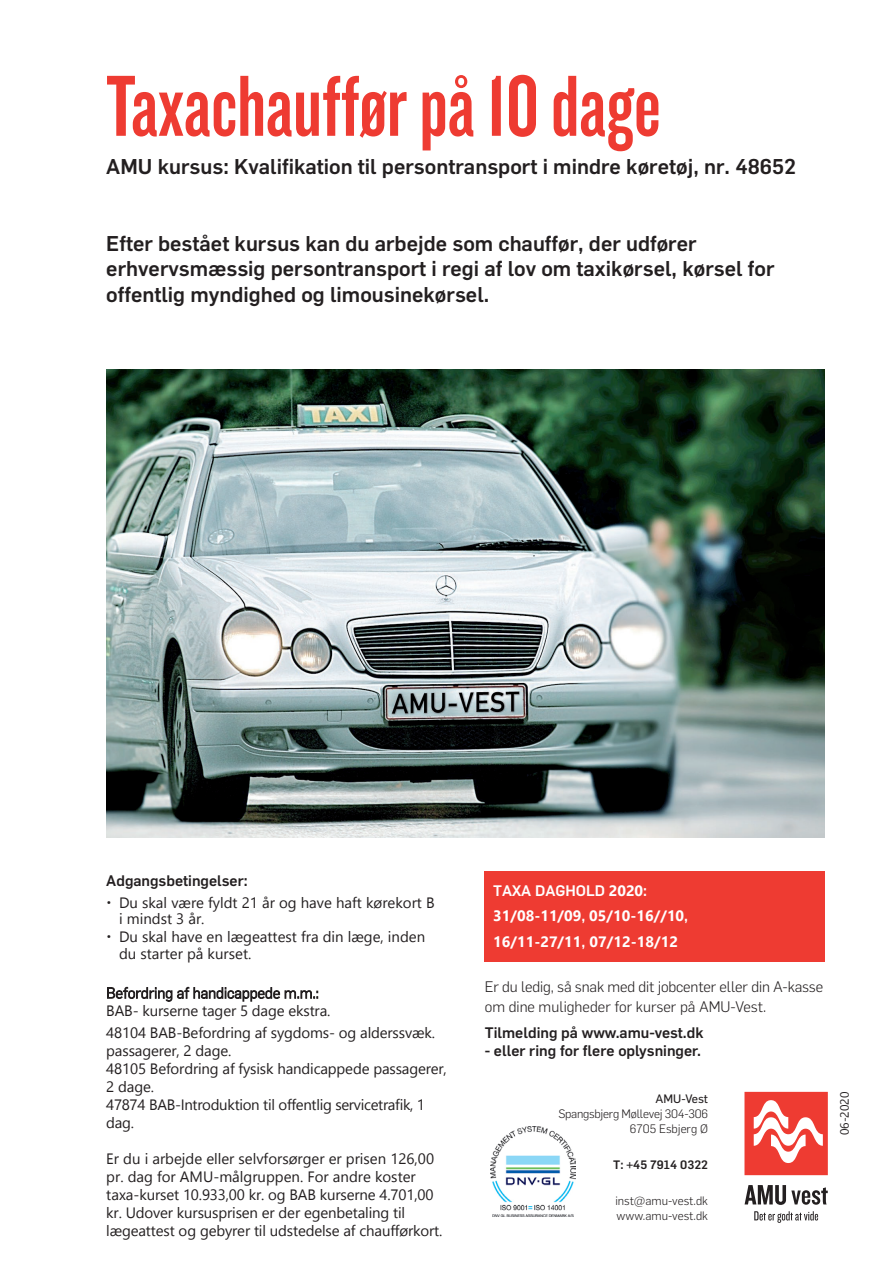
<style>
.page{position:relative;width:893px;height:1263px;background:#fff}
.page>*{position:absolute;margin:0;border:0;box-sizing:border-box;transform-origin:0 0}
.t1{font:90px "Knockout 48 Featherweight";color:#ee3b32}
.t2{font:500 21px/25.5px "Flama";color:#231f20}
.t3{font:15px/18px "Leelawadee UI";letter-spacing:-.01em;color:#231f20}
.t4{font:300 15px/19.5px "Flama";letter-spacing:-.01em;color:#231f20}
.t5{font:500 15px "Flama";color:#231f20}
.t6{font:700 15px/25.5px "Leelawadee UI";color:#fff}
.t7{font:500 15px "Flama";color:#fff}
.t8{font:300 12px/15px "Flama";letter-spacing:-.01em;color:#231f20;text-align:right}
.t9{font:500 12px "Flama";color:#231f20}
.t10{font:12px "Flama Basic";color:#231f20}
.t11{font:12px "Leelawadee UI";color:#231f20}
.s1{font-family:"Flama";font-weight:300}
.s2{font-family:"Leelawadee UI";font-weight:700}
.s3{font-family:"Flama";font-weight:500}
</style>
<div class="page">
<div style="left:485px;top:872px;width:340px;height:90px;background:#ee3b32"></div>
<svg style="left:107px;top:986px;width:211px;height:16px"></svg>
<img style="left:106px;top:370px;width:719px;height:468px">
<img style="left:490px;top:1127px;width:85px;height:89px">
<svg style="left:744px;top:1092px;width:84px;height:83px"></svg>
<svg style="left:745px;top:1185px;width:83px;height:20px"></svg>
<svg style="left:754px;top:1211px;width:64px;height:12px"></svg>
<h1 class="t1" style="left:106px;top:51px;width:556px">Taxachauffør på 10 dage</h1>
<h2 class="t2" style="left:106px;top:152px;width:691px">AMU kursus: Kvalifikation til persontransport i mindre køretøj, nr. 48652</h2>
<h2 class="t2" style="left:106px;top:229px;width:670px">Efter bestået kursus kan du arbejde som chauffør, der udfører erhvervsmæssig persontransport i regi af lov om taxikørsel, kørsel for offentlig myndighed og limousinekørsel.</h2>
<p class="t5" style="left:106px;top:870px;width:143px">Adgangsbetingelser:</p>
<p class="t3" style="left:119px;top:893px;width:317px;line-height:16.5px;text-indent:-13px"><span class="s1">•</span> Du skal være fyldt 21 år og have haft kørekort B i mindst 3 år.</p>
<p class="t3" style="left:119px;top:928px;width:308px;line-height:16.5px;text-indent:-13px"><span class="s1">•</span> Du skal have en lægeattest fra din læge, inden du starter på kurset.</p>
<p class="t3" style="left:106px;top:998px;width:330px;line-height:22.2px">BAB- kurserne tager 5 dage ekstra.<br>48104 BAB-Befordring af sygdoms- og alderssvæk.</p>
<p class="t3" style="left:106px;top:1041px;width:342px">passagerer, 2 dage.<br>48105 Befordring af fysisk handicappede passagerer,<br>2 dage.<br>47874 BAB-Introduktion til offentlig servicetrafik, 1 dag.</p>
<p class="t3" style="left:106px;top:1149px;width:338px">Er du i arbejde eller selvforsørger er prisen 126,00 pr. dag for AMU-målgruppen. For andre koster taxa-kurset 10.933,00 kr. og BAB kurserne 4.701,00 kr. Udover kursusprisen er der egenbetaling til lægeattest og gebyrer til udstedelse af chaufførkort.</p>
<p class="t7" style="left:493px;top:879px;width:155px">TAXA DAGHOLD <span class="s2">2020</span>:</p>
<p class="t6" style="left:493px;top:902px;width:196px">31/08-11/09<span class="s3">,</span> 05/10-16//10<span class="s3">,<br></span>16/11-27/11<span class="s3">,</span> 07/12-18/12</p>
<p class="t4" style="left:485px;top:976px;width:340px">Er du ledig, så snak med dit jobcenter eller din A-kasse om dine muligheder for kurser på AMU-Vest.</p>
<p class="t5" style="left:485px;top:1022px;width:220px">Tilmelding på www.amu-vest.dk</p>
<p class="t5" style="left:485px;top:1040px;width:218px">- eller ring for flere oplysninger.</p>
<p class="t10" style="left:655px;top:1090px;width:54px">AMU-Vest</p>
<p class="t8" style="left:558px;top:1105px;width:151px">Spangsbjerg Møllevej 304-306<br>6705 Esbjerg Ø</p>
<p class="t9" style="left:613px;top:1156px;width:96px">T: +45 7914 0322</p>
<p class="t8" style="left:615px;top:1192px;width:94px;text-align:left">inst@amu-vest.dk www.amu-vest.dk</p>
<p class="t11" style="left:836px;top:1135px;width:45px;rotate:-90deg">06-2020</p>
</div>
